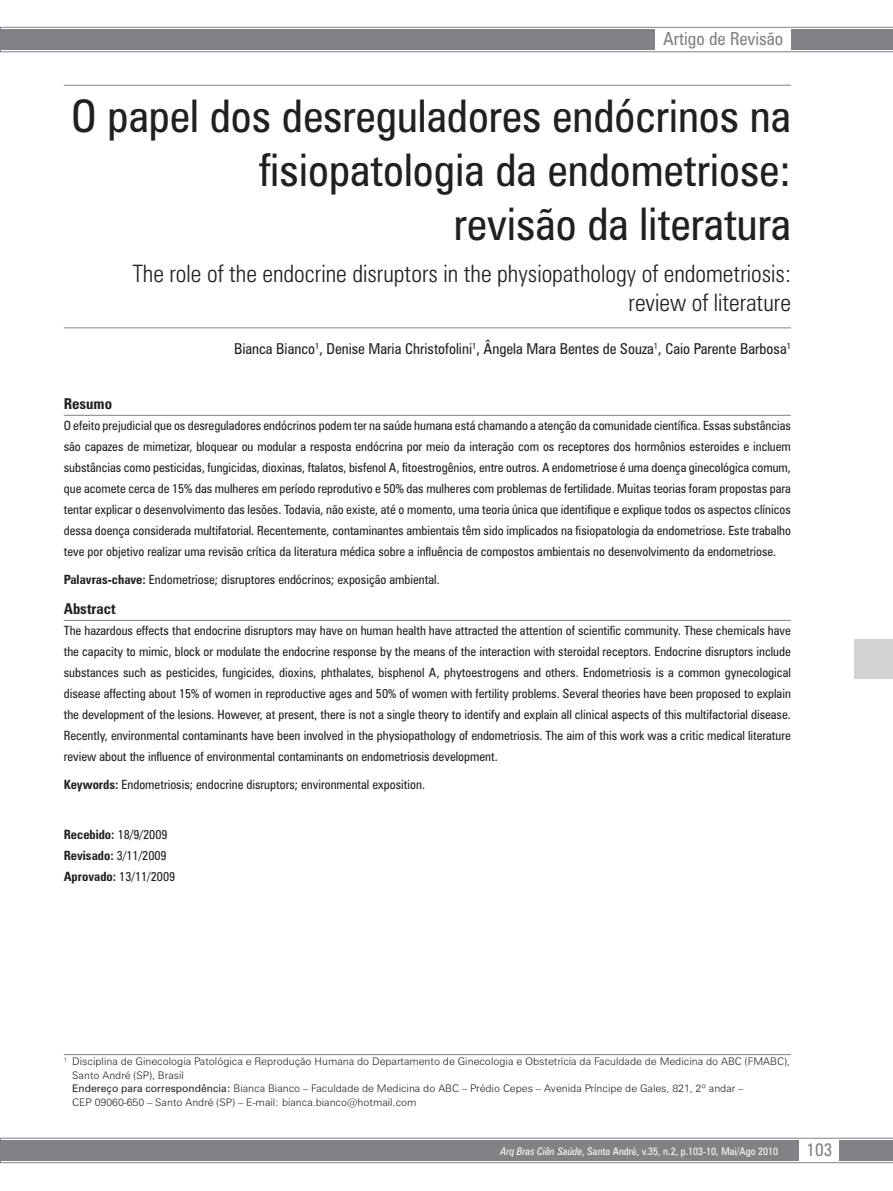
<style>
.page{position:relative;width:893px;height:1191px;background:#fff}
.page>*{position:absolute;margin:0;border:0;box-sizing:border-box;transform-origin:0 0}
.z01_0_titulo{font:condensed 45px/54px "Zurich BT";color:#231f20;text-align:right}
.z01_1_titulo_ingles{font:300 condensed 24px/28.8px "Zurich BT";color:#231f20;text-align:right}
.z09_0_chapeu{font:condensed 18px "Zurich BT";color:#808285}
.z02_0_autores{font:condensed 15px "Zurich BT";color:#231f20}
.z03_0_resumo-abstrac{font:700 condensed 15px "Zurich BT";color:#231f20}
.z03_1_resumo-abstrac{font:condensed 12.75px/21px "Zurich BT";color:#231f20;text-align:justify}
.z03_2_palavras-chave{font:condensed 12.75px "Zurich BT";color:#231f20}
.z03_3_recebido_aprov{font:700 condensed 12.75px "Zurich BT";color:#231f20}
.z03_3_recebido_aprov-2{font:condensed 12.75px "Zurich BT";color:#231f20}
.z02_2_titulacao{font:300 10.5px/13.5px "Zurich BT";color:#231f20}
.t1{font:condensed 10.5px "Zurich BT";color:#fff}
.s1{font-weight:700}
.s2{font-weight:400}
.s3{font-style:italic}
</style>
<div class="page">
<svg style="left:0;top:1137px;width:893px;height:26px;background:#8f9194"></svg>
<div style="left:800px;top:1139px;width:39px;height:22px;background:#fff"></div>
<svg style="left:0;top:27px;width:893px;height:25px;background:#8e9092"></svg>
<div style="left:656px;top:29px;width:135px;height:21px;background:#fff"></div>
<div style="left:855px;top:639px;width:38px;height:40px;background:#d1d2d4"></div>
<hr style="left:64px;top:85px;width:727px;height:1px;background:#808285">
<hr style="left:64px;top:327px;width:727px;height:1px;background:#808285">
<hr style="left:64px;top:415px;width:727px;height:1px;background:#808285">
<hr style="left:64px;top:620px;width:727px;height:1px;background:#808285">
<hr style="left:64px;top:1054px;width:727px;height:1px;background:#808285">
<p class="z09_0_chapeu" style="left:663px;top:27px;width:122px">Artigo de Revisão</p>
<p class="z01_0_titulo" style="left:71px;top:89px;width:721px">O papel dos desreguladores endócrinos na fisiopatologia da endometriose:<br>revisão da literatura</p>
<p class="z01_1_titulo_ingles" style="left:133px;top:259px;width:660px">The role of the endocrine disruptors in the physiopathology of endometriosis: review of literature</p>
<p class="z02_0_autores" style="left:234px;top:340px;width:558px">Bianca Bianco<sup>1</sup>, Denise Maria Christofolini<sup>1</sup>, Ângela Mara Bentes de Souza<sup>1</sup>, Caio Parente Barbosa<sup>1</sup></p>
<p class="z03_0_resumo-abstrac" style="left:64px;top:394px;width:50px">Resumo</p>
<p class="z03_1_resumo-abstrac" style="left:64px;top:414px;width:729px">O efeito prejudicial que os desreguladores endócrinos podem ter na saúde humana está chamando a atenção da comunidade científica. Essas substâncias são capazes de mimetizar, bloquear ou modular a resposta endócrina por meio da interação com os receptores dos hormônios esteroides e incluem substâncias como pesticidas, fungicidas, dioxinas, ftalatos, bisfenol A, fitoestrogênios, entre outros. A endometriose é uma doença ginecológica comum, que acomete cerca de 15% das mulheres em período reprodutivo e 50% das mulheres com problemas de fertilidade. Muitas teorias foram propostas para tentar explicar o desenvolvimento das lesões. Todavia, não existe, até o momento, uma teoria única que identifique e explique todos os aspectos clínicos dessa doença considerada multifatorial. Recentemente, contaminantes ambientais têm sido implicados na fisiopatologia da endometriose. Este trabalho teve por objetivo realizar uma revisão crítica da literatura médica sobre a influência de compostos ambientais no desenvolvimento da endometriose.</p>
<p class="z03_2_palavras-chave" style="left:64px;top:572px;width:377px"><span class="s1">Palavras-chave:</span> Endometriose; disruptores endócrinos; exposição ambiental.</p>
<p class="z03_0_resumo-abstrac" style="left:64px;top:599px;width:53px">Abstract</p>
<p class="z03_1_resumo-abstrac" style="left:64px;top:619px;width:729px">The hazardous effects that endocrine disruptors may have on human health have attracted the attention of scientific community. These chemicals have the capacity to mimic, block or modulate the endocrine response by the means of the interaction with steroidal receptors. Endocrine disruptors include substances such as pesticides, fungicides, dioxins, phthalates, bisphenol A, phytoestrogens and others. Endometriosis is a common gynecological disease affecting about 15% of women in reproductive ages and 50% of women with fertility problems. Several theories have been proposed to explain the development of the lesions. However, at present, there is not a single theory to identify and explain all clinical aspects of this multifactorial disease.<br>Recently, environmental contaminants have been involved in the physiopathology of endometriosis. The aim of this work was a critic medical literature review about the influence of environmental contaminants on endometriosis development.</p>
<p class="z03_2_palavras-chave" style="left:64px;top:777px;width:363px"><span class="s1">Keywords:</span> Endometriosis; endocrine disruptors; environmental exposition.</p>
<p class="z03_3_recebido_aprov" style="left:64px;top:826px;width:105px">Recebido: <span class="s2">18/9/2009</span></p>
<p class="z03_3_recebido_aprov" style="left:64px;top:847px;width:104px">Revisado: <span class="s2">3/11/2009</span></p>
<p class="z03_3_recebido_aprov-2" style="left:64px;top:868px;width:113px"><span class="s1">Aprovado:</span> 13/11/2009</p>
<p class="z02_2_titulacao" style="left:72px;top:1054px;width:719px;text-indent:-9px"><sup>1</sup> Disciplina de Ginecologia Patológica e Reprodução Humana do Departamento de Ginecologia e Obstetrícia da Faculdade de Medicina do ABC (FMABC),<br>Santo André (SP), Brasil</p>
<p class="z02_2_titulacao" style="left:72px;top:1081px;width:673px"><span class="s2">Endereço para correspondência:</span> Bianca Bianco – Faculdade de Medicina do ABC – Prédio Cepes – Avenida Príncipe de Gales, 821, 2º andar –<br>CEP 09060-650 – Santo André (SP) – E-mail: bianca.bianco@hotmail.com</p>
<p class="t1" style="left:501px;top:1144px;width:279px"><span class="s3">Arq Bras Ciên Saúde</span>, Santo André, v.35, n.2, p.103-10, Mai/Ago 2010</p>
<p class="z09_0_chapeu" style="left:806px;top:1138px;width:27px">103</p>
</div>
